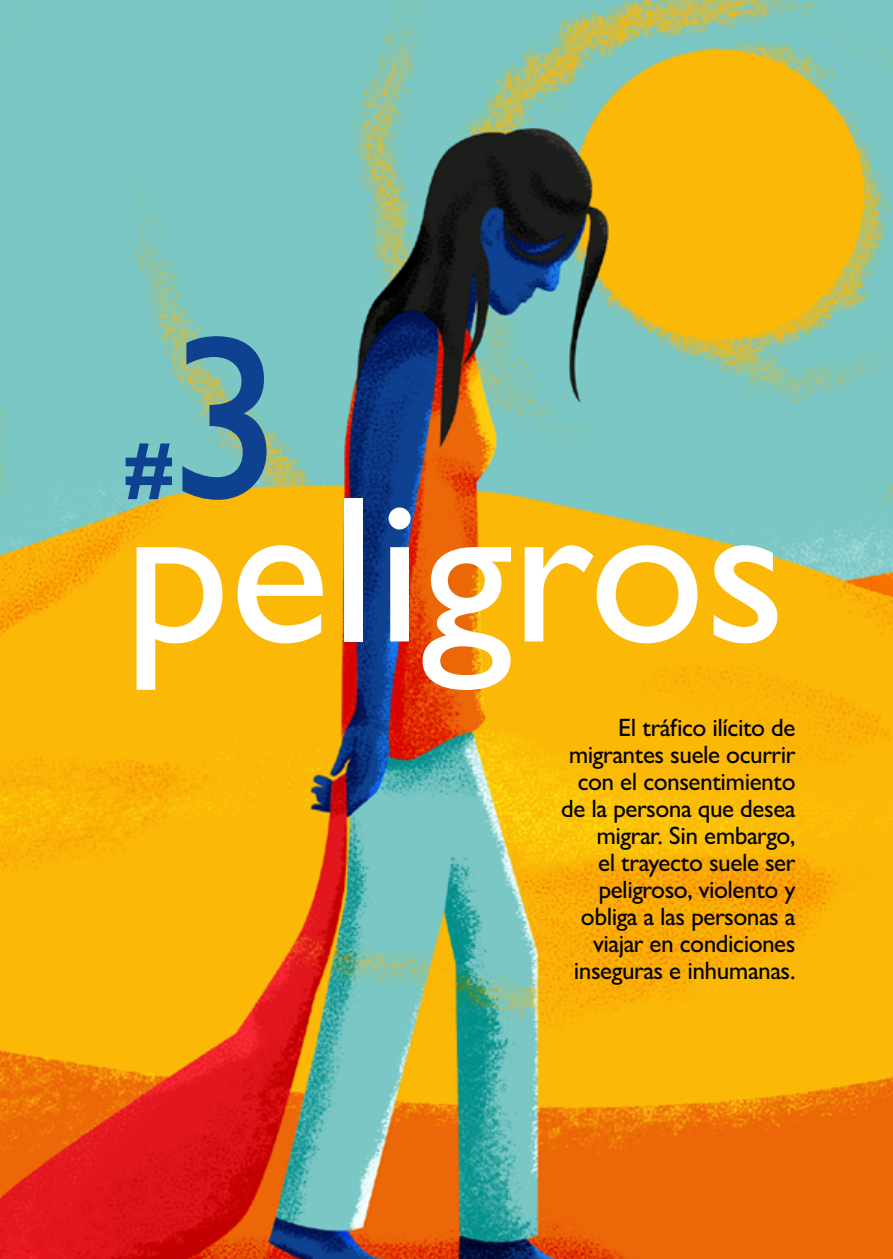
<style>
.page{position:relative;width:893px;height:1259px;background:#fff}
.page>*{position:absolute;margin:0;border:0;box-sizing:border-box;transform-origin:0 0}
.t1{font:500 233.7px "Gill Sans Nova";color:#0e4190}
.t2{font:500 210px "Gill Sans Nova";color:#fff}
.t3{font:800 77.7px "Gill Sans Nova";color:#0e4190}
.t4{font:500 25.2px/27px "Gill Sans Nova";letter-spacing:-.02em;color:#000;text-align:right}
</style>
<div class="page">
<img style="left:0;top:0;width:893px;height:1259px">
<h1 class="t1" style="left:167px;top:276px;width:118px">3</h1>
<h2 class="t2" style="left:123px;top:442px;width:664px">peligros</h2>
<p class="t4" style="left:561px;top:713px;width:236px">El tráfico ilícito de migrantes suele ocurrir con el consentimiento de la persona que desea migrar. Sin embargo,<br>el trayecto suele ser peligroso, violento y obliga a las personas a viajar en condiciones inseguras e inhumanas.</p>
<h3 class="t3" style="left:123px;top:423px;width:53px">#</h3>
</div>
